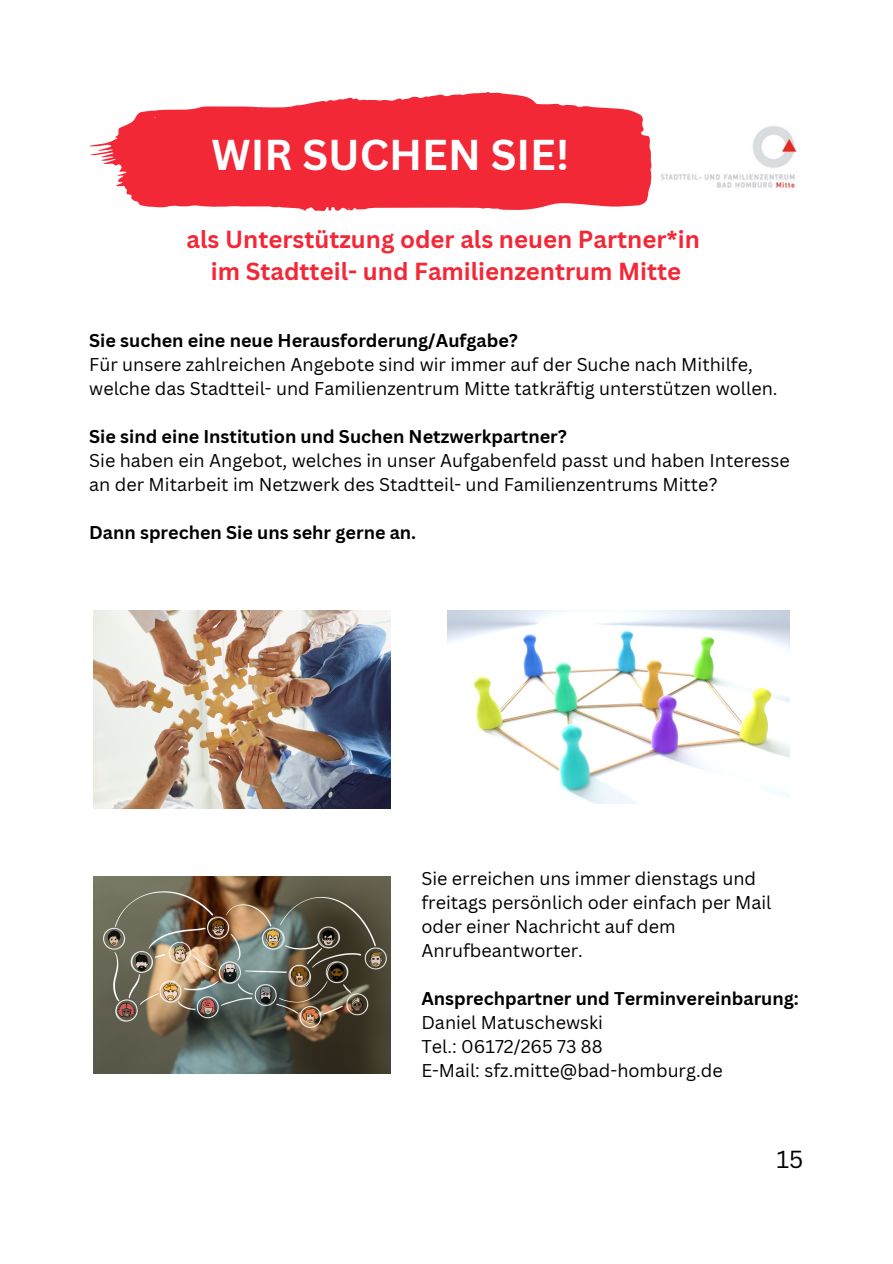
<style>
.page{position:relative;width:893px;height:1264px;background:#fff}
.page>*{position:absolute;margin:0;border:0;box-sizing:border-box;transform-origin:0 0}
.t1{font:700 42px "Canva Sans";color:#fff}
.t2{font:700 24px "Canva Sans";color:#f32837}
.t3{font:24px "Canva Sans";color:#000}
.t4{font:18px/24px "Canva Sans";color:#000}
.t5{font:700 18px "Canva Sans";color:#000}
</style>
<div class="page">
<svg style="left:89px;top:92px;width:563px;height:119px;fill:#f32837"></svg>
<img style="left:661px;top:126px;width:136px;height:62px">
<img style="left:94px;top:611px;width:296px;height:197px">
<img style="left:447px;top:611px;width:342px;height:192px">
<img style="left:94px;top:876px;width:296px;height:197px">
<p class="t1" style="left:211px;top:125px;width:359px">WIR SUCHEN SIE!</p>
<p class="t2" style="left:186px;top:222px;width:514px">als Unterstützung oder als neuen Partner*in</p>
<p class="t2" style="left:211px;top:254px;width:472px">im Stadtteil- und Familienzentrum Mitte</p>
<p class="t5" style="left:89px;top:327px;width:430px">Sie suchen eine neue Herausforderung/Aufgabe?</p>
<p class="t4" style="left:89px;top:352px;width:689px">Für unsere zahlreichen Angebote sind wir immer auf der Suche nach Mithilfe, welche das Stadtteil- und Familienzentrum Mitte tatkräftig unterstützen wollen.</p>
<p class="t5" style="left:89px;top:423px;width:479px">Sie sind eine Institution und Suchen Netzwerkpartner?</p>
<p class="t4" style="left:89px;top:447px;width:702px">Sie haben ein Angebot, welches in unser Aufgabenfeld passt und haben Interesse an der Mitarbeit im Netzwerk des Stadtteil- und Familienzentrums Mitte?</p>
<p class="t5" style="left:89px;top:519px;width:328px">Dann sprechen Sie uns sehr gerne an.</p>
<p class="t4" style="left:421px;top:866px;width:351px">Sie erreichen uns immer dienstags und freitags persönlich oder einfach per Mail oder einer Nachricht auf dem<br>Anrufbeantworter.</p>
<p class="t5" style="left:421px;top:985px;width:379px">Ansprechpartner und Terminvereinbarung:</p>
<p class="t4" style="left:421px;top:1009px;width:183px">Daniel Matuschewski</p>
<p class="t4" style="left:421px;top:1033px;width:183px">Tel.: 06172/265 73 88</p>
<p class="t4" style="left:421px;top:1057px;width:303px">E-Mail: sfz.mitte@bad-homburg.de</p>
<p class="t3" style="left:776px;top:1141px;width:28px">15</p>
</div>
